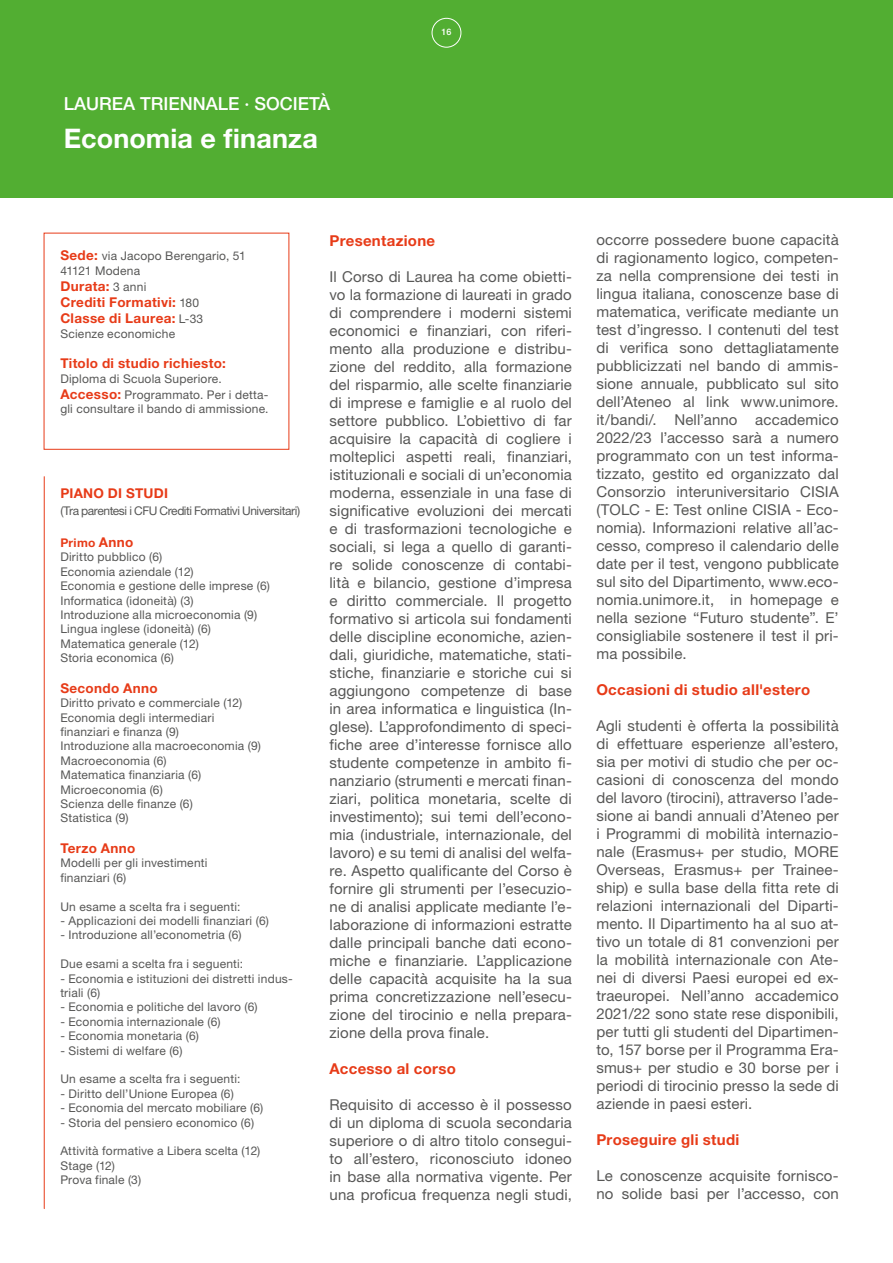
<style>
.page{position:relative;width:893px;height:1263px;background:#fff}
.page>*{position:absolute;margin:0;border:0;box-sizing:border-box;transform-origin:0 0}
.t1{font:700 27px "Helvetica Neue LT Std";letter-spacing:.005em;color:#fff}
.t2{font:500 18px "Helvetica Neue LT Std";color:#fff}
.t3{font:15px/18px "Helvetica Neue LT Std";letter-spacing:.01em;color:#575756;text-align:justify}
.t4{font:700 15px "Helvetica Neue LT Std";letter-spacing:.02em;color:#e73b18}
.t5{font:700 13.5px "Helvetica Neue LT Std";letter-spacing:.025em;color:#e73b18}
.t6{font:12px/14.4px "Helvetica Neue LT Std";letter-spacing:.015em;color:#575756}
.t7{font:12px "Helvetica Neue LT Std";letter-spacing:-.04em;color:#575756}
.t8{font:700 12px "Helvetica Neue LT Std";letter-spacing:.025em;color:#e73b18}
.t9{font:500 9px "Helvetica Neue LT Std";color:#fff}
.s1{font-weight:700;font-size:13.5px;color:#e73b18}
.s2{font-weight:400;font-size:12px;color:#575756}
.s3{font-size:13.5px}
</style>
<div class="page">
<div style="left:0;top:0;width:893px;height:197px;background:#52ae32"></div>
<hr style="left:44px;top:477px;width:1px;height:731px;background:#e73b18">
<div style="left:432px;top:18px;width:29px;height:29px;border:1px solid #fff;border-radius:50%"></div>
<p class="t2" style="left:64px;top:92px;width:268px">LAUREA TRIENNALE · SOCIETÀ</p>
<p class="t1" style="left:64px;top:121px;width:256px">Economia e finanza</p>
<p class="t9" style="left:442px;top:27px;width:11px">16</p>
<p class="t6" style="left:60px;top:249px;width:187px"><span class="s1">Sede:</span> via Jacopo Berengario, 51</p>
<p class="t6" style="left:60px;top:263px;width:81px">41121 Modena</p>
<p class="t5" style="left:60px;top:278px;width:88px">Durata: <span class="s2">3 anni</span></p>
<p class="t5" style="left:60px;top:294px;width:140px">Crediti Formativi: <span class="s2">180</span></p>
<p class="t5" style="left:60px;top:310px;width:144px">Classe di Laurea: <span class="s2">L-33</span></p>
<p class="t6" style="left:60px;top:326px;width:116px">Scienze economiche</p>
<p class="t5" style="left:60px;top:355px;width:167px">Titolo di studio richiesto:</p>
<p class="t6" style="left:60px;top:371px;width:163px">Diploma di Scuola Superiore.</p>
<p class="t6" style="left:60px;top:387px;width:210px"><span class="s1">Accesso:</span> Programmato. Per i detta&shy;gli consultare il bando di ammissione.</p>
<p class="t5" style="left:60px;top:485px;width:109px">PIANO DI STUDI</p>
<p class="t7" style="left:60px;top:503px;width:241px">(Tra parentesi i CFU Crediti Formativi Universitari)</p>
<p class="t8" style="left:60px;top:535px;width:75px">Primo <span class="s3">Anno</span></p>
<p class="t6" style="left:60px;top:550px;width:103px">Diritto pubblico (6)</p>
<p class="t6" style="left:60px;top:564px;width:135px">Economia aziendale (12)</p>
<p class="t6" style="left:60px;top:578px;width:211px">Economia e gestione delle imprese (6)</p>
<p class="t6" style="left:60px;top:593px;width:135px">Informatica (idoneità) (3)</p>
<p class="t6" style="left:60px;top:607px;width:198px">Introduzione alla microeconomia (9)</p>
<p class="t6" style="left:60px;top:622px;width:152px">Lingua inglese (idoneità) (6)</p>
<p class="t6" style="left:60px;top:636px;width:140px">Matematica generale (12)</p>
<p class="t6" style="left:60px;top:650px;width:115px">Storia economica (6)</p>
<p class="t5" style="left:60px;top:680px;width:99px">Secondo Anno</p>
<p class="t6" style="left:60px;top:695px;width:183px">Diritto privato e commerciale (12)</p>
<p class="t6" style="left:60px;top:710px;width:156px">Economia degli intermediari</p>
<p class="t6" style="left:60px;top:724px;width:120px">finanziari e finanza (9)</p>
<p class="t6" style="left:60px;top:739px;width:202px">Introduzione alla macroeconomia (9)</p>
<p class="t6" style="left:60px;top:753px;width:108px">Macroeconomia (6)</p>
<p class="t6" style="left:60px;top:767px;width:142px">Matematica finanziaria (6)</p>
<p class="t6" style="left:60px;top:782px;width:104px">Microeconomia (6)</p>
<p class="t6" style="left:60px;top:796px;width:134px">Scienza delle finanze (6)</p>
<p class="t6" style="left:60px;top:811px;width:70px">Statistica (9)</p>
<p class="t5" style="left:60px;top:840px;width:77px">Terzo Anno</p>
<p class="t6" style="left:60px;top:856px;width:149px">Modelli per gli investimenti</p>
<p class="t6" style="left:60px;top:870px;width:67px">finanziari (6)</p>
<p class="t6" style="left:60px;top:899px;width:182px">Un esame a scelta fra i seguenti:</p>
<p class="t6" style="left:60px;top:913px;width:210px">- Applicazioni dei modelli finanziari (6)</p>
<p class="t6" style="left:60px;top:928px;width:183px">- Introduzione all’econometria (6)</p>
<p class="t6" style="left:60px;top:956px;width:184px">Due esami a scelta fra i seguenti:</p>
<p class="t6" style="left:60px;top:971px;width:234px">- Economia e istituzioni dei distretti indus&shy;triali (6)</p>
<p class="t6" style="left:60px;top:1000px;width:199px">- Economia e politiche del lavoro (6)</p>
<p class="t6" style="left:60px;top:1014px;width:162px">- Economia internazionale (6)</p>
<p class="t6" style="left:60px;top:1028px;width:140px">- Economia monetaria (6)</p>
<p class="t6" style="left:60px;top:1043px;width:124px">- Sistemi di welfare (6)</p>
<p class="t6" style="left:60px;top:1072px;width:182px">Un esame a scelta fra i seguenti:</p>
<p class="t6" style="left:60px;top:1086px;width:175px">- Diritto dell’Unione Europea (6)</p>
<p class="t6" style="left:60px;top:1100px;width:204px">- Economia del mercato mobiliare (6)</p>
<p class="t6" style="left:60px;top:1115px;width:195px">- Storia del pensiero economico (6)</p>
<p class="t6" style="left:60px;top:1144px;width:201px">Attività formative a Libera scelta (12)</p>
<p class="t6" style="left:60px;top:1158px;width:56px">Stage (12)</p>
<p class="t6" style="left:60px;top:1172px;width:82px">Prova finale (3)</p>
<p class="t4" style="left:330px;top:231px;width:107px">Presentazione</p>
<p class="t3" style="left:330px;top:267px;width:244px">Il Corso di Laurea ha come obietti&shy;vo la formazione di laureati in grado di comprendere i moderni sistemi economici e finanziari, con riferi&shy;mento alla produzione e distribu&shy;zione del reddito, alla formazione del risparmio, alle scelte finanziarie di imprese e famiglie e al ruolo del settore pubblico. L’obiettivo di far acquisire la capacità di cogliere i molteplici aspetti reali, finanziari, istituzionali e sociali di un’economia moderna, essenziale in una fase di significative evoluzioni dei mercati e di trasformazioni tecnologiche e sociali, si lega a quello di garanti&shy;re solide conoscenze di contabi&shy;lità e bilancio, gestione d’impresa e diritto commerciale. Il progetto formativo si articola sui fondamenti delle discipline economiche, azien&shy;dali, giuridiche, matematiche, stati&shy;stiche, finanziarie e storiche cui si aggiungono competenze di base in area informatica e linguistica (In&shy;glese). L’approfondimento di speci&shy;fiche aree d’interesse fornisce allo studente competenze in ambito fi&shy;nanziario (strumenti e mercati finan&shy;ziari, politica monetaria, scelte di investimento); sui temi dell’econo&shy;mia (industriale, internazionale, del lavoro) e su temi di analisi del welfa&shy;re. Aspetto qualificante del Corso è fornire gli strumenti per l’esecuzio&shy;ne di analisi applicate mediante l’e&shy;laborazione di informazioni estratte dalle principali banche dati econo&shy;miche e finanziarie. L’applicazione delle capacità acquisite ha la sua prima concretizzazione nell’esecu&shy;zione del tirocinio e nella prepara&shy;zione della prova finale.</p>
<p class="t4" style="left:330px;top:1059px;width:128px">Accesso al corso</p>
<p class="t3" style="left:330px;top:1095px;width:244px">Requisito di accesso è il possesso di un diploma di scuola secondaria superiore o di altro titolo consegui&shy;to all’estero, riconosciuto idoneo in base alla normativa vigente. Per una proficua frequenza negli studi,</p>
<p class="t3" style="left:596px;top:230px;width:244px">occorre possedere buone capacità di ragionamento logico, competen&shy;za nella comprensione dei testi in lingua italiana, conoscenze base di matematica, verificate mediante un test d’ingresso. I contenuti del test di verifica sono dettagliatamente pubblicizzati nel bando di ammis&shy;sione annuale, pubblicato sul sito dell’Ateneo al link www.unimore. it/bandi/. Nell’anno accademico 2022/23 l’accesso sarà a numero programmato con un test informa&shy;tizzato, gestito ed organizzato dal Consorzio interuniversitario CISIA (TOLC - E: Test online CISIA - Eco&shy;nomia). Informazioni relative all’ac&shy;cesso, compreso il calendario delle date per il test, vengono pubblicate sul sito del Dipartimento, www.eco&shy;nomia.unimore.it, in homepage e nella sezione “Futuro studente”. E’ consigliabile sostenere il test il pri&shy;ma possibile.</p>
<p class="t4" style="left:596px;top:680px;width:215px">Occasioni di studio all'estero</p>
<p class="t3" style="left:596px;top:716px;width:244px">Agli studenti è offerta la possibilità di effettuare esperienze all’estero, sia per motivi di studio che per oc&shy;casioni di conoscenza del mondo del lavoro (tirocini), attraverso l’ade&shy;sione ai bandi annuali d’Ateneo per i Programmi di mobilità internazio&shy;nale (Erasmus+ per studio, MORE Overseas, Erasmus+ per Trainee&shy;ship) e sulla base della fitta rete di relazioni internazionali del Diparti&shy;mento. Il Dipartimento ha al suo at&shy;tivo un totale di 81 convenzioni per la mobilità internazionale con Ate&shy;nei di diversi Paesi europei ed ex&shy;traeuropei. Nell’anno accademico 2021/22 sono state rese disponibili, per tutti gli studenti del Dipartimen&shy;to, 157 borse per il Programma Era&shy;smus+ per studio e 30 borse per i periodi di tirocinio presso la sede di aziende in paesi esteri.</p>
<p class="t4" style="left:596px;top:1130px;width:145px">Proseguire gli studi</p>
<p class="t3" style="left:596px;top:1166px;width:244px">Le conoscenze acquisite fornisco&shy;no solide basi per l’accesso, con</p>
</div>
